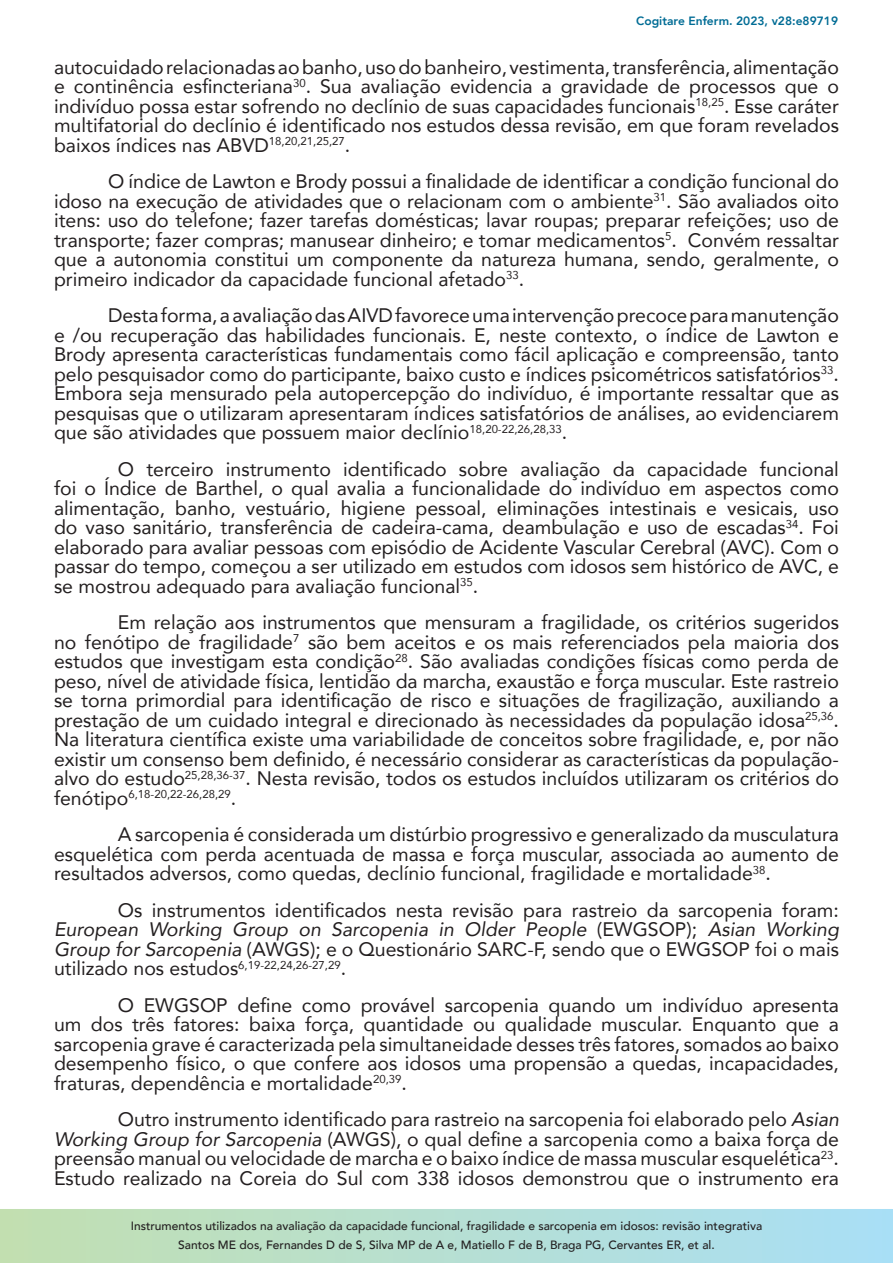
<style>
.page{position:relative;width:893px;height:1263px;background:#fff}
.page>*{position:absolute;margin:0;border:0;box-sizing:border-box;transform-origin:0 0}
.t1{font:19.5px/19.5px "Avenir";color:#231f20;text-align:justify}
.t2{font:500 12px/18.6px "Avenir";color:#231f20;text-align:center}
.t3{font:800 12px "Avenir";color:#006c95}
.t4{font:11.4px "Avenir";color:#231f20}
.s1{font-size:19.5px}
.s2{font-style:italic}
</style>
<div class="page">
<svg style="left:0;top:1209px;width:893px;height:54px;background:#b6dfd2"></svg>
<p class="t3" style="left:636px;top:10px;width:203px">Cogitare Enferm. 2023, v28:e89719</p>
<p class="t1" style="left:54px;top:56px;width:786px">autocuidado relacionadas ao banho, uso do banheiro, vestimenta, transferência, alimentação e continência esfincteriana<sup>30</sup>. Sua avaliação evidencia a gravidade de processos que o indivíduo possa estar sofrendo no declínio de suas capacidades funcionais<sup>18,25</sup>. Esse caráter multifatorial do declínio é identificado nos estudos dessa revisão, em que foram revelados baixos índices nas ABVD<sup>18,20,21,25,27</sup>.</p>
<p class="t1" style="left:54px;top:171px;width:786px;text-indent:54px">O índice de Lawton e Brody possui a finalidade de identificar a condição funcional do idoso na execução de atividades que o relacionam com o ambiente<sup>31</sup>. São avaliados oito itens: uso do telefone; fazer tarefas domésticas; lavar roupas; preparar refeições; uso de transporte; fazer compras; manusear dinheiro; e tomar medicamentos<sup>5</sup>. Convém ressaltar que a autonomia constitui um componente da natureza humana, sendo, geralmente, o primeiro indicador da capacidade funcional afetado<sup>33</sup>.</p>
<p class="t1" style="left:54px;top:305px;width:786px;text-indent:54px">Desta forma, a avaliação das AIVD favorece uma intervenção precoce para manutenção e /ou recuperação das habilidades funcionais. E, neste contexto, o índice de Lawton e Brody apresenta características fundamentais como fácil aplicação e compreensão, tanto pelo pesquisador como do participante, baixo custo e índices psicométricos satisfatórios<sup>33</sup>.<br>Embora seja mensurado pela autopercepção do indivíduo, é importante ressaltar que as pesquisas que o utilizaram apresentaram índices satisfatórios de análises, ao evidenciarem que são atividades que possuem maior declínio<sup>18,20-22,26,28,33</sup>.</p>
<p class="t1" style="left:54px;top:458px;width:787px;text-indent:64px">O terceiro instrumento identificado sobre avaliação da capacidade funcional foi o Índice de Barthel, o qual avalia a funcionalidade do indivíduo em aspectos como alimentação, banho, vestuário, higiene pessoal, eliminações intestinais e vesicais, uso do vaso sanitário, transferência de cadeira-cama, deambulação e uso de escadas<sup>34</sup>. Foi elaborado para avaliar pessoas com episódio de Acidente Vascular Cerebral (AVC). Com o passar do tempo, começou a ser utilizado em estudos com idosos sem histórico de AVC, e se mostrou adequado para avaliação funcional<sup>35</sup>.</p>
<p class="t1" style="left:54px;top:612px;width:786px;text-indent:64px">Em relação aos instrumentos que mensuram a fragilidade, os critérios sugeridos no fenótipo de fragilidade<sup>7</sup> são bem aceitos e os mais referenciados pela maioria dos estudos que investigam esta condição<sup>28</sup>. São avaliadas condições físicas como perda de peso, nível de atividade física, lentidão da marcha, exaustão e força muscular. Este rastreio se torna primordial para identificação de risco e situações de fragilização, auxiliando a prestação de um cuidado integral e direcionado às necessidades da população idosa<sup>25,36</sup>.<br>Na literatura científica existe uma variabilidade de conceitos sobre fragilidade, e, por não existir um consenso bem definido, é necessário considerar as características da população&shy;alvo do estudo<sup>25,28,36-37</sup>. Nesta revisão, todos os estudos incluídos utilizaram os critérios do</p>
<p class="t4" style="left:54px;top:785px;width:184px"><span class="s1">fenótipo</span>6,18-20,22-26,28,29<span class="s1">.</span></p>
<p class="t1" style="left:54px;top:824px;width:786px;text-indent:64px">A sarcopenia é considerada um distúrbio progressivo e generalizado da musculatura esquelética com perda acentuada de massa e força muscular, associada ao aumento de resultados adversos, como quedas, declínio funcional, fragilidade e mortalidade<sup>38</sup>.</p>
<p class="t1" style="left:54px;top:899px;width:786px;text-indent:64px">Os instrumentos identificados nesta revisão para rastreio da sarcopenia foram:<br><span class="s2">European Working Group on Sarcopenia in Older People</span> (EWGSOP); <span class="s2">Asian Working Group for Sarcopenia</span> (AWGS); e o Questionário SARC-F, sendo que o EWGSOP foi o mais utilizado nos estudos<sup>6,19-22,24,26-27,29</sup>.</p>
<p class="t1" style="left:54px;top:994px;width:786px;text-indent:64px">O EWGSOP define como provável sarcopenia quando um indivíduo apresenta um dos três fatores: baixa força, quantidade ou qualidade muscular. Enquanto que a sarcopenia grave é caracterizada pela simultaneidade desses três fatores, somados ao baixo desempenho físico, o que confere aos idosos uma propensão a quedas, incapacidades, fraturas, dependência e mortalidade<sup>20,39</sup>.</p>
<p class="t1" style="left:54px;top:1109px;width:787px;text-indent:64px">Outro instrumento identificado para rastreio na sarcopenia foi elaborado pelo <span class="s2">Asian Working Group for Sarcopenia</span> (AWGS), o qual define a sarcopenia como a baixa força de preensão manual ou velocidade de marcha e o baixo índice de massa muscular esquelética<sup>23</sup>.<br>Estudo realizado na Coreia do Sul com 338 idosos demonstrou que o instrumento era</p>
<p class="t2" style="left:131px;top:1216px;width:633px">Instrumentos utilizados na avaliação da capacidade funcional, fragilidade e sarcopenia em idosos: revisão integrativa<br>Santos ME dos, Fernandes D de S, Silva MP de A e, Matiello F de B, Braga PG, Cervantes ER, et al.</p>
</div>
